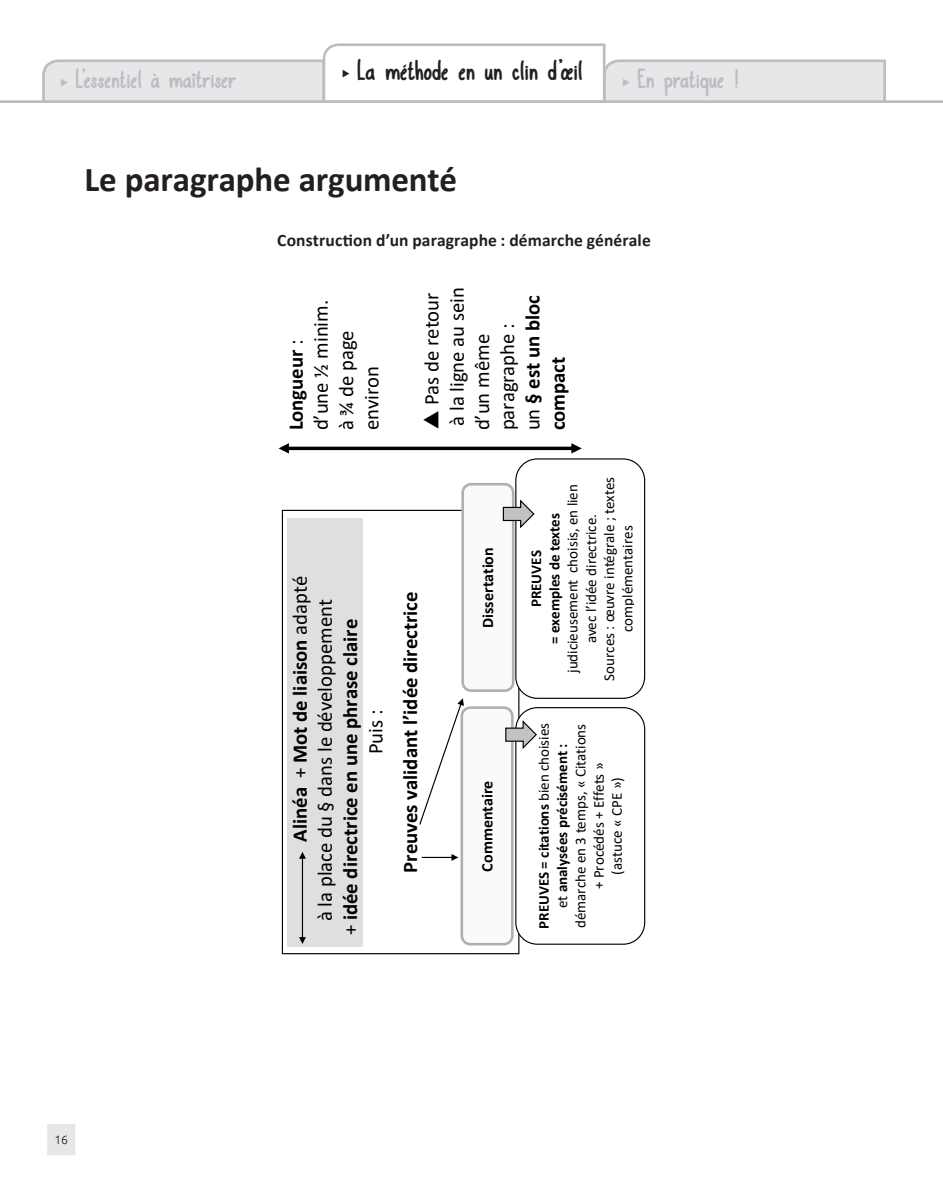
<style>
.page{position:relative;width:943px;height:1191px;background:#fff}
.page>*{position:absolute;margin:0;border:0;box-sizing:border-box;transform-origin:0 0}
.t1{font:700 35px "Calibri";letter-spacing:-.005em;color:#231f20}
.t2{font:24.5px "DJB Thisis Me 2";letter-spacing:-.01em;color:#231f20}
.t3{font:22.93px "Calibri";color:#000}
.t4{font:22.75px "DJB Thisis Me 2";letter-spacing:-.01em;color:#bcbdc0}
.t5{font:20.82px/25.2px "Calibri";color:#000}
.t6{font:700 20.82px "Calibri";color:#000}
.t7{font:700 17.5px "Calibri";letter-spacing:.005em;color:#231f20}
.t8{font:700 15.92px "Calibri";color:#000}
.t9{font:15.05px/18.2px "Calibri";color:#000;text-align:center}
.t10{font:700 15.05px/18.2px "Calibri";color:#000;text-align:center}
.t11{font:300 12.25px "Ubuntu";color:#231f20}
.s1{font-weight:700}
.s2{font-weight:400}
</style>
<div class="page">
<hr style="left:0;top:100px;width:943px;height:3px;background:#bcbdc0">
<div style="left:47px;top:1123px;width:28px;height:32px;background:#e6e7e9"></div>
<div style="left:287px;top:517px;width:25px;height:429px;background:#dfdfdf"></div>
<div style="left:312px;top:517px;width:26px;height:429px;background:#dfdfdf"></div>
<div style="left:338px;top:517px;width:25px;height:429px;background:#dfdfdf"></div>
<svg style="left:299px;top:852px;width:7px;height:92px"></svg>
<svg style="left:278px;top:443px;width:303px;height:10px"></svg>
<div style="left:460px;top:706px;width:53px;height:239px;background:#fafafa;border:3px solid #afafaf;border-radius:8px"></div>
<div style="left:461px;top:483px;width:53px;height:209px;background:#fafafa;border:3px solid #afafaf;border-radius:8px"></div>
<svg style="left:422px;top:854px;width:36px;height:7px"></svg>
<svg style="left:419px;top:698px;width:45px;height:126px"></svg>
<div style="left:515px;top:707px;width:130px;height:237px;background:#fff;border:1px solid #000;border-radius:21px"></div>
<div style="left:515px;top:458px;width:130px;height:241px;background:#fff;border:1px solid #000;border-radius:21px"></div>
<svg style="left:505px;top:719px;width:32px;height:30px"></svg>
<svg style="left:502px;top:498px;width:33px;height:30px"></svg>
<svg style="left:41px;top:43px;width:846px;height:58px"></svg>
<h2 class="t2" style="left:357px;top:54px;width:227px">La méthode en un clin d’œil</h2>
<h3 class="t4" style="left:76px;top:64px;width:162px">L’essentiel à maîtriser</h3>
<h3 class="t4" style="left:638px;top:64px;width:102px">En pratique !</h3>
<h1 class="t1" style="left:84px;top:157px;width:374px">Le paragraphe argumenté</h1>
<p class="t7" style="left:277px;top:229px;width:375px">Construction d’un paragraphe : démarche générale</p>
<h3 class="t5" style="left:282px;top:430px;width:132px;rotate:-90deg"><span class="s1">Longueur</span> : d’une ½ minim. à ¾ de page environ</h3>
<h3 class="t6" style="left:285px;top:841px;width:267px;rotate:-90deg">Alinéa <span class="s2">+</span> Mot de liaison <span class="s2">adapté</span></h3>
<h3 class="t5" style="left:312px;top:921px;width:323px;rotate:-90deg">à la place du § dans le développement</h3>
<h3 class="t6" style="left:335px;top:935px;width:318px;rotate:-90deg"><span class="s2">+</span> idée directrice en une phrase claire</h3>
<h3 class="t5" style="left:362px;top:754px;width:46px;rotate:-90deg">Puis :</h3>
<h3 class="t5" style="left:418px;top:430px;width:145px;text-indent:25px;rotate:-90deg">Pas de retour à la ligne au sein d’un même paragraphe :<br>un <span class="s1">§ est un bloc compact</span></h3>
<h3 class="t6" style="left:395px;top:873px;width:283px;rotate:-90deg">Preuves validant l’idée directrice</h3>
<p class="t8" style="left:476px;top:628px;width:83px;rotate:-90deg">Dissertation</p>
<p class="t8" style="left:476px;top:871px;width:93px;rotate:-90deg">Commentaire</p>
<p class="t9" style="left:563px;top:680px;width:205px;rotate:-90deg">judicieusement choisis, en lien avec l’idée directrice.<br>Sources : œuvre intégrale ; textes complémentaires</p>
<p class="t10" style="left:527px;top:644px;width:132px;rotate:-90deg">PREUVES<br>= exemples de textes</p>
<h3 class="t3" style="left:539px;top:890px;width:319px;rotate:-90deg">Courte phrase de <span class="s1">bilan</span> bienvenue</h3>
<p class="t9" style="left:534px;top:928px;width:207px;rotate:-90deg"><span class="s1">PREUVES = citations</span> bien choisies et <span class="s1">analysées précisément : </span>démarche en 3 temps, « Citations + Procédés + Effets »<br>(astuce « CPE »)</p>
<p class="t11" style="left:55px;top:1131px;width:15px">16</p>
</div>
